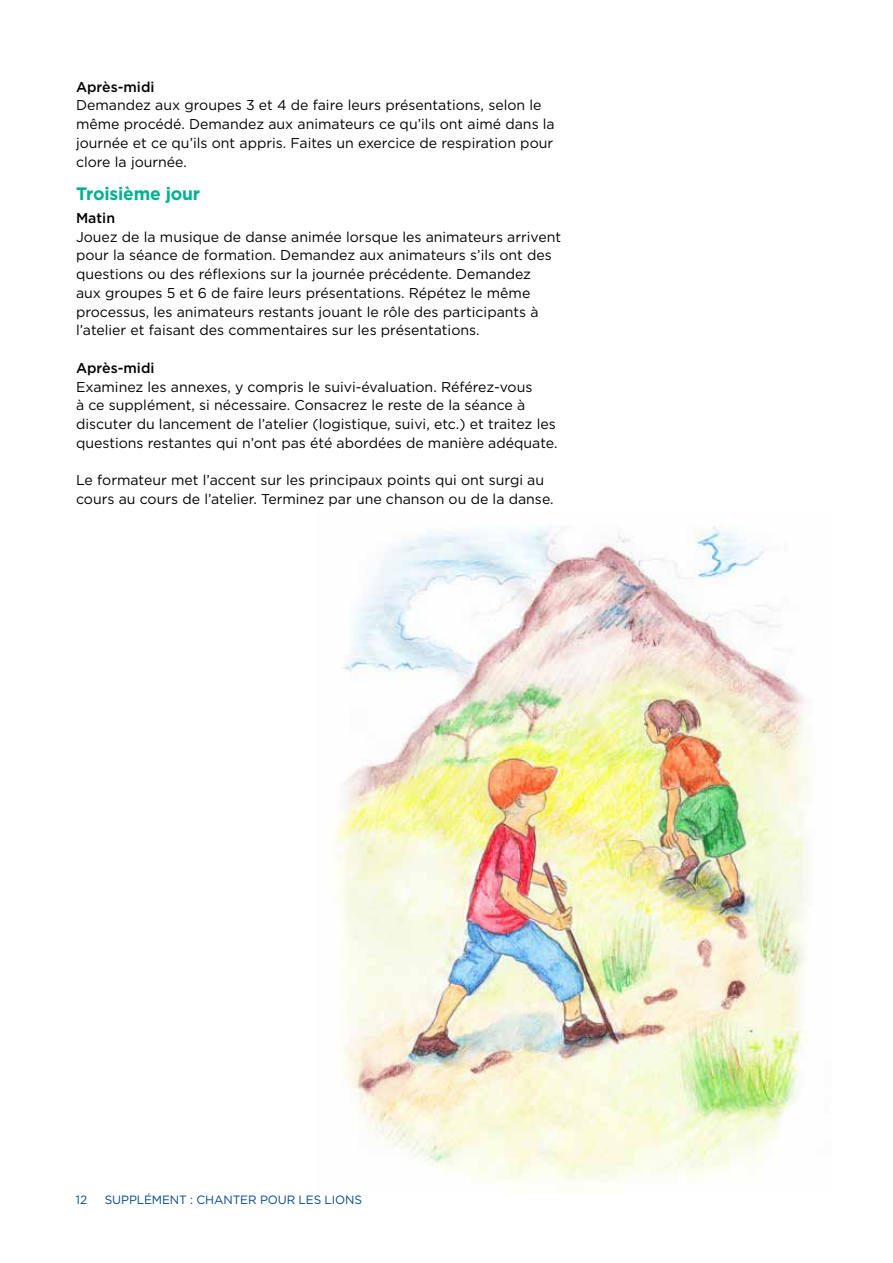
<style>
.page{position:relative;width:893px;height:1263px;background:#fff}
.page>*{position:absolute;margin:0;border:0;box-sizing:border-box;transform-origin:0 0}
.t1{font:700 18px "Gotham";letter-spacing:-.01em;color:#00b18f}
.t2{font:14.25px/18.8px "Gotham";color:#000}
.t3{font:500 14.25px "Gotham";color:#000}
.t4{font:12px "Gotham";letter-spacing:-.01em;color:#00468b}
</style>
<div class="page">
<img style="left:332px;top:526px;width:478px;height:657px">
<p class="t3" style="left:76px;top:77px;width:80px">Après-midi</p>
<p class="t2" style="left:76px;top:96px;width:480px">Demandez aux groupes 3 et 4 de faire leurs présentations, selon le même procédé. Demandez aux animateurs ce qu’ils ont aimé dans la journée et ce qu’ils ont appris. Faites un exercice de respiration pour clore la journée.</p>
<p class="t1" style="left:76px;top:181px;width:126px">Troisième jour</p>
<p class="t3" style="left:76px;top:208px;width:41px">Matin</p>
<p class="t2" style="left:76px;top:227px;width:487px">Jouez de la musique de danse animée lorsque les animateurs arrivent pour la séance de formation. Demandez aux animateurs s’ils ont des questions ou des réflexions sur la journée précédente. Demandez<br>aux groupes 5 et 6 de faire leurs présentations. Répétez le même processus, les animateurs restants jouant le rôle des participants à l’atelier et faisant des commentaires sur les présentations.</p>
<p class="t3" style="left:76px;top:358px;width:80px">Après-midi</p>
<p class="t2" style="left:76px;top:377px;width:483px">Examinez les annexes, y compris le suivi-évaluation. Référez-vous<br>à ce supplément, si nécessaire. Consacrez le reste de la séance à discuter du lancement de l’atelier (logistique, suivi, etc.) et traitez les questions restantes qui n’ont pas été abordées de manière adéquate.</p>
<p class="t2" style="left:76px;top:471px;width:479px">Le formateur met l’accent sur les principaux points qui ont surgi au cours au cours de l’atelier. Terminez par une chanson ou de la danse.</p>
<p class="t4" style="left:76px;top:1192px;width:13px">12</p>
<p class="t4" style="left:105px;top:1192px;width:259px">SUPPLÉMENT : CHANTER POUR LES LIONS</p>
</div>
